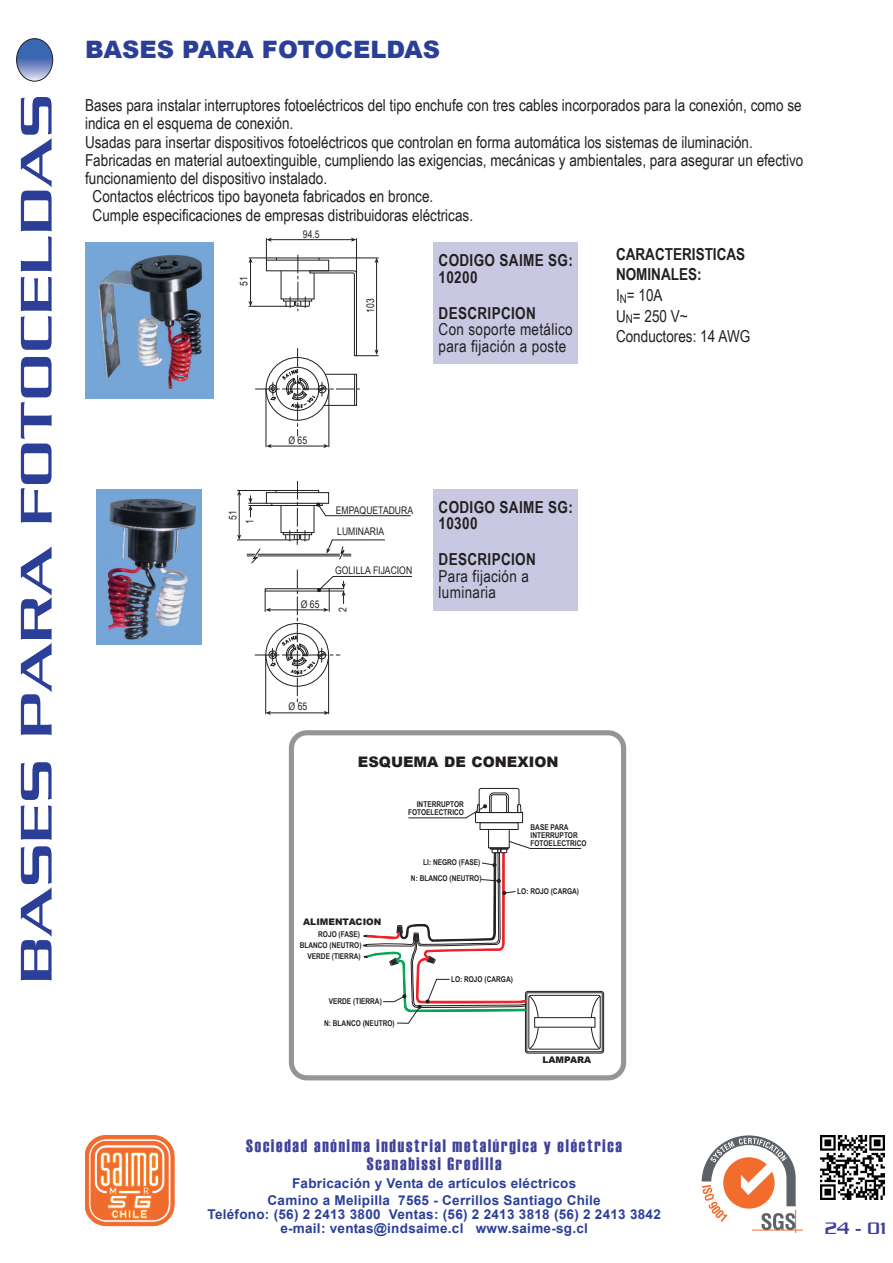
<style>
.page{position:relative;width:893px;height:1263px;background:#fff}
.page>*{position:absolute;margin:0;border:0;box-sizing:border-box;transform-origin:0 0}
.t1{font:48px "Chainlink Semi Bold Regular SWFTE";letter-spacing:.015em;color:#2b3f99;scale:1.4 1}
.t2{font:900 24px "Arial";color:#2b3f99}
.t3{font:18px/18px "Haettenschweiler";letter-spacing:.1em;color:#3f419b;text-align:center}
.t4{font:18px "Chainlink Semi Bold Regular SWFTE";color:#3f419b}
.t5{font:16.5px/20.5px "Arial Narrow";color:#231f20}
.t6{font:16.5px/16.5px "Arial Narrow";letter-spacing:.02em;color:#231f20}
.t7{font:700 16.5px/16.5px "Arial Narrow";letter-spacing:.02em;color:#231f20}
.t8{font:900 14.55px "Arial";color:#231f20}
.t9{font:700 13.5px/17px "Arial";letter-spacing:.02em;color:#2b3f99;text-align:center}
.t10{font:10.5px/21.8px "Arial Narrow";color:#231f20}
.t11{font:900 9.15px "Arial";color:#231f20}
.t12{font:700 7.95px/7.9px "Arial Narrow";color:#231f20;text-align:right}
.s1{font-weight:700}
</style>
<div class="page">
<img style="left:97px;top:489px;width:105px;height:156px">
<img style="left:85px;top:243px;width:129px;height:156px">
<div style="left:434px;top:242px;width:144px;height:122px;background:#c9c8e3"></div>
<div style="left:289px;top:730px;width:337px;height:350px;border:5px solid #939598;border-radius:15px"></div>
<div style="left:434px;top:489px;width:144px;height:122px;background:#c9c8e3"></div>
<img style="left:821px;top:1135px;width:63px;height:64px">
<hr style="left:752px;top:1230px;width:51px;height:1px;background:#f26c2e">
<svg style="left:702px;top:1135px;width:94px;height:98px"></svg>
<svg style="left:85px;top:1135px;width:89px;height:91px"></svg>
<svg style="left:17px;top:39px;width:36px;height:42px"></svg>
<div style="left:17px;top:39px;width:36px;height:42px;border:1px solid #231f20;border-radius:50%"></div>
<hr style="left:329px;top:389px;width:1px;height:58px;background:#231f20">
<hr style="left:266px;top:389px;width:1px;height:58px;background:#231f20">
<svg style="left:266px;top:444px;width:6px;height:4px"></svg>
<svg style="left:323px;top:444px;width:6px;height:4px"></svg>
<hr style="left:270px;top:446px;width:55px;height:1px;background:#231f20">
<svg style="left:248px;top:238px;width:131px;height:198px"></svg>
<div style="left:266px;top:492px;width:63px;height:11px;border:1px solid #231f20"></div>
<div style="left:276px;top:490px;width:43px;height:3px;border:1px solid #231f20"></div>
<div style="left:283px;top:532px;width:29px;height:3px;border:1px solid #231f20"></div>
<svg style="left:285px;top:481px;width:25px;height:63px"></svg>
<svg style="left:316px;top:502px;width:95px;height:14px"></svg>
<hr style="left:258px;top:554px;width:82px;height:1px;background:#231f20">
<hr style="left:258px;top:556px;width:82px;height:1px;background:#231f20">
<svg style="left:247px;top:548px;width:13px;height:15px"></svg>
<svg style="left:327px;top:540px;width:58px;height:20px"></svg>
<hr style="left:328px;top:655px;width:1px;height:59px;background:#231f20">
<hr style="left:265px;top:655px;width:1px;height:59px;background:#231f20">
<svg style="left:265px;top:711px;width:6px;height:4px"></svg>
<svg style="left:324px;top:711px;width:5px;height:4px"></svg>
<hr style="left:270px;top:713px;width:55px;height:1px;background:#231f20">
<svg style="left:255px;top:570px;width:157px;height:133px"></svg>
<hr style="left:237px;top:540px;width:49px;height:1px;background:#231f20">
<hr style="left:237px;top:490px;width:39px;height:1px;background:#231f20">
<svg style="left:237px;top:534px;width:4px;height:6px"></svg>
<svg style="left:237px;top:490px;width:4px;height:6px"></svg>
<hr style="left:239px;top:494px;width:1px;height:42px;background:#231f20">
<svg style="left:248px;top:495px;width:24px;height:22px"></svg>
<div style="left:272px;top:503px;width:50px;height:3px;border:1px solid #231f20"></div>
<div style="left:525px;top:991px;width:79px;height:62px;border:1px solid #231f20;border-radius:3px"></div>
<div style="left:475px;top:812px;width:48px;height:11px;border:1px solid #231f20"></div>
<div style="left:488px;top:829px;width:22px;height:19px;border:1px solid #231f20"></div>
<div style="left:527px;top:992px;width:75px;height:60px;border:1px solid #231f20"></div>
<div style="left:534px;top:1017px;width:61px;height:10px;border:1px solid #231f20"></div>
<svg style="left:591px;top:995px;width:10px;height:23px"></svg>
<svg style="left:591px;top:1027px;width:9px;height:22px"></svg>
<svg style="left:364px;top:836px;width:217px;height:245px"></svg>
<div style="left:480px;top:822px;width:38px;height:8px;border:1px solid #231f20"></div>
<svg style="left:408px;top:788px;width:114px;height:34px"></svg>
<p class="t1" style="left:9px;top:983px;width:637px;rotate:-90deg">BASES PARA FOTOCELDAS</p>
<p class="t2" style="left:85px;top:32px;width:357px">BASES PARA FOTOCELDAS</p>
<p class="t5" style="left:85px;top:94px;width:718px">Bases para instalar interruptores fotoeléctricos del tipo enchufe con tres cables incorporados para la conexión, como se</p>
<p class="t5" style="left:85px;top:113px;width:210px">indica en el esquema de conexión.</p>
<p class="t5" style="left:85px;top:131px;width:669px">Usadas para insertar dispositivos fotoeléctricos que controlan en forma automática los sistemas de iluminación.</p>
<p class="t5" style="left:85px;top:149px;width:720px">Fabricadas en material autoextinguible, cumpliendo las exigencias, mecánicas y ambientales, para asegurar un efectivo</p>
<p class="t5" style="left:85px;top:167px;width:244px">funcionamiento del dispositivo instalado.</p>
<p class="t5" style="left:93px;top:186px;width:342px">Contactos eléctricos tipo bayoneta fabricados en bronce.</p>
<p class="t5" style="left:93px;top:204px;width:382px">Cumple especificaciones de empresas distribuidoras eléctricas.</p>
<p class="t10" style="left:232px;top:286px;width:11px;rotate:-90deg">51</p>
<p class="t10" style="left:224px;top:524px;width:15px;line-height:17px;text-indent:4px;rotate:-90deg">51<br>1</p>
<p class="t10" style="left:303px;top:223px;width:18px">94.5</p>
<p class="t10" style="left:359px;top:313px;width:16px;rotate:-90deg">103</p>
<p class="t7" style="left:439px;top:251px;width:136px">CODIGO SAIME SG:<br>10200</p>
<p class="t6" style="left:439px;top:304px;width:136px"><span class="s1">DESCRIPCION<br></span>Con soporte metálico para fijación a poste</p>
<p class="t10" style="left:288px;top:429px;width:20px">Ø 65</p>
<p class="t10" style="left:301px;top:593px;width:20px">Ø 65</p>
<p class="t10" style="left:336px;top:499px;width:79px">EMPAQUETADURA<br>LUMINARIA</p>
<p class="t10" style="left:335px;top:559px;width:79px">GOLILLA FIJACION</p>
<p class="t10" style="left:331px;top:612px;width:6px;rotate:-90deg">2</p>
<p class="t7" style="left:439px;top:498px;width:136px">CODIGO SAIME SG:<br>10300</p>
<p class="t6" style="left:439px;top:551px;width:99px"><span class="s1">DESCRIPCION<br></span>Para fijación a luminaria</p>
<p class="t5" style="left:616px;top:243px;width:136px"><span class="s1">CARACTERISTICAS<br>NOMINALES:<br></span>I<sub>N</sub>= 10A<br>U<sub>N</sub>= 250 V~<br>Conductores: 14 AWG</p>
<p class="t10" style="left:289px;top:695px;width:20px">Ø 65</p>
<p class="t8" style="left:358px;top:751px;width:202px">ESQUEMA DE CONEXION</p>
<p class="t12" style="left:408px;top:800px;width:57px">INTERRUPTOR<br>FOTOELECTRICO</p>
<p class="t12" style="left:531px;top:823px;width:57px;text-align:left">BASE PARA<br>INTERRUPTOR<br>FOTOELECTRICO</p>
<p class="t12" style="left:411px;top:853px;width:72px;line-height:16.5px">LI: NEGRO (FASE)<br>N: BLANCO (NEUTRO)</p>
<p class="t12" style="left:517px;top:887px;width:63px">LO: ROJO (CARGA)</p>
<p class="t11" style="left:303px;top:915px;width:80px">ALIMENTACION</p>
<p class="t12" style="left:318px;top:930px;width:43px">ROJO (FASE)</p>
<p class="t12" style="left:300px;top:939px;width:63px;line-height:10.9px">BLANCO (NEUTRO)<br>VERDE (TIERRA)</p>
<p class="t12" style="left:329px;top:997px;width:55px">VERDE (TIERRA)</p>
<p class="t12" style="left:324px;top:1019px;width:72px">N: BLANCO (NEUTRO)</p>
<p class="t12" style="left:451px;top:974px;width:63px">LO: ROJO (CARGA)</p>
<p class="t11" style="left:542px;top:1053px;width:50px">LAMPARA</p>
<p class="t3" style="left:246px;top:1136px;width:377px">Sociedad anónima industrial metalúrgica y eléctrica<br>Scanabissi Gredilla</p>
<p class="t9" style="left:268px;top:1175px;width:335px">Fabricación y Venta de artículos eléctricos<br>Camino a Melipilla 7565 - Cerrillos Santiago Chile</p>
<p class="t9" style="left:207px;top:1207px;width:455px;line-height:14.1px">Teléfono: (56) 2 2413 3800 Ventas: (56) 2 2413 3818 (56) 2 2413 3842 e-mail: ventas@indsaime.cl www.saime-sg.cl</p>
<p class="t4" style="left:825px;top:1217px;width:63px">24 - 01</p>
</div>
